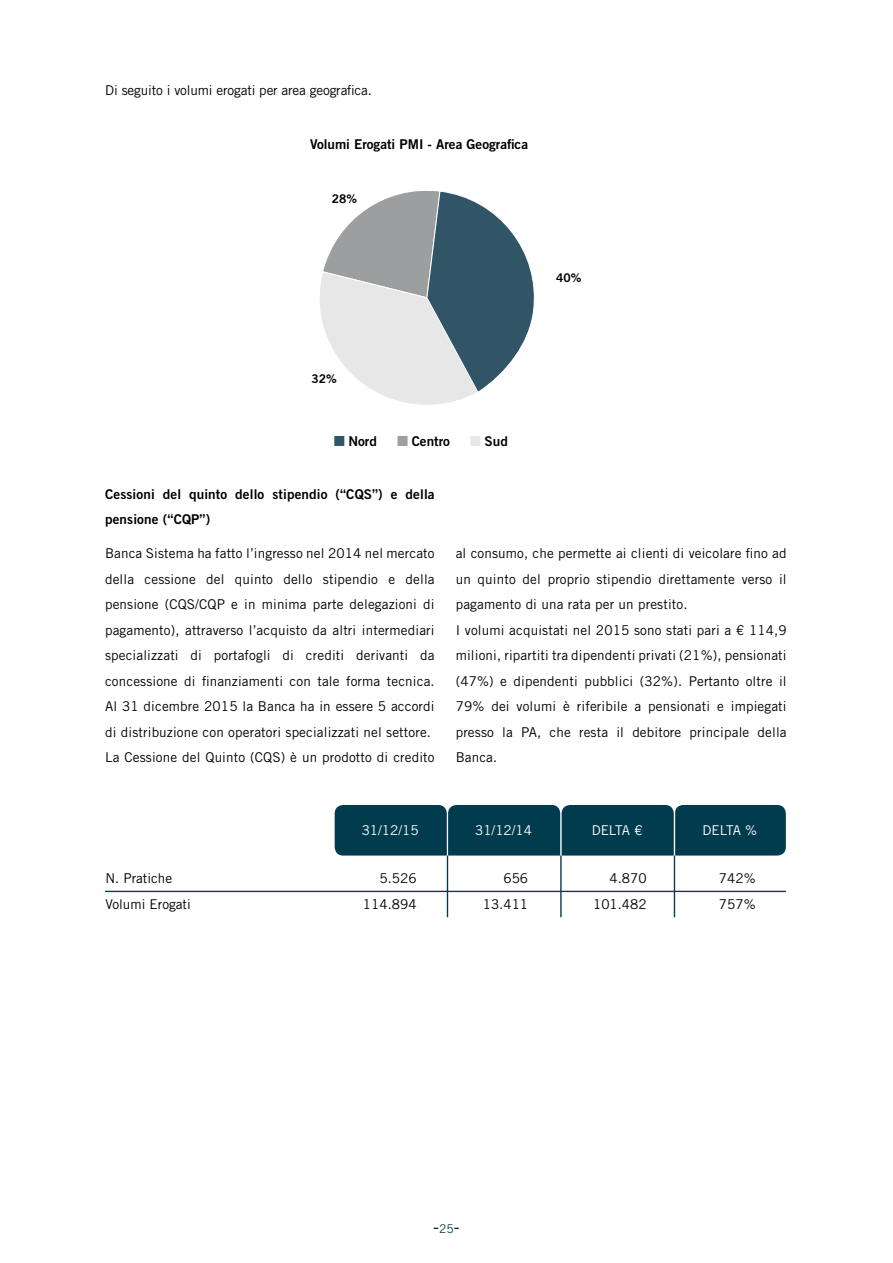
<style>
.page{position:relative;width:893px;height:1263px;background:#fff}
.page>*{position:absolute;margin:0;border:0;box-sizing:border-box;transform-origin:0 0}
.t1{font:18px "Trade Gothic LT Std";color:#000}
.t2{font:13.5px/25.5px "Trade Gothic LT Std";letter-spacing:.01em;color:#000}
.t3{font:13.5px/25.5px "Trade Gothic LT Std Bd 2";letter-spacing:.01em;color:#000}
.t4{font:13.5px "Trade Gothic LT Std";letter-spacing:-.01em;color:#000}
.t5{font:13.5px "Trade Gothic LT Std";color:#fff}
.t6{font:12px "Trade Gothic LT Std Bd 2";color:#000}
.s1{font-size:12px;color:#003c4d}
</style>
<div class="page">
<hr style="left:105px;top:891px;width:681px;height:1px;background:#003c4d">
<hr style="left:674px;top:855px;width:1px;height:62px;background:#003c4d">
<hr style="left:560px;top:855px;width:2px;height:62px;background:#003c4d">
<hr style="left:447px;top:855px;width:1px;height:62px;background:#003c4d">
<div style="left:335px;top:805px;width:451px;height:50px;background:#003c4d"></div>
<svg style="left:320px;top:190px;width:215px;height:215px"></svg>
<div style="left:334px;top:436px;width:10px;height:10px;background:#315566;border:2px solid #315566"></div>
<div style="left:398px;top:436px;width:10px;height:10px;background:#9c9e9f;border:2px solid #9c9e9f"></div>
<div style="left:470px;top:436px;width:10px;height:10px;background:#e7e7e8;border:2px solid #e7e7e8"></div>
<p class="t4" style="left:105px;top:82px;width:268px">Di seguito i volumi erogati per area geografica.</p>
<p class="t3" style="left:310px;top:131px;width:220px">Volumi Erogati PMI - Area Geografica</p>
<p class="t6" style="left:332px;top:191px;width:27px">28%</p>
<p class="t6" style="left:312px;top:371px;width:27px">32%</p>
<p class="t3" style="left:348px;top:428px;width:30px">Nord</p>
<p class="t3" style="left:412px;top:428px;width:40px">Centro</p>
<p class="t3" style="left:485px;top:428px;width:25px">Sud</p>
<p class="t6" style="left:556px;top:270px;width:27px">40%</p>
<p class="t3" style="left:105px;top:481px;width:331px">Cessioni del quinto dello stipendio (“CQS”) e della pensione (“CQP”)</p>
<p class="t2" style="left:105px;top:541px;width:331px">Banca Sistema ha fatto l’ingresso nel 2014 nel mercato della cessione del quinto dello stipendio e della pensione (CQS/CQP e in minima parte delegazioni di pagamento), attraverso l’acquisto da altri intermediari specializzati di portafogli di crediti derivanti da concessione di finanziamenti con tale forma tecnica.<br>Al 31 dicembre 2015 la Banca ha in essere 5 accordi di distribuzione con operatori specializzati nel settore.<br>La Cessione del Quinto (CQS) è un prodotto di credito</p>
<p class="t2" style="left:456px;top:540px;width:332px">al consumo, che permette ai clienti di veicolare fino ad un quinto del proprio stipendio direttamente verso il pagamento di una rata per un prestito.<br>I volumi acquistati nel 2015 sono stati pari a € 114,9 milioni, ripartiti tra dipendenti privati (21%), pensionati (47%) e dipendenti pubblici (32%). Pertanto oltre il 79% dei volumi è riferibile a pensionati e impiegati presso la PA, che resta il debitore principale della Banca.</p>
<p class="t2" style="left:105px;top:865px;width:87px;line-height:26.1px">N. Pratiche<br>Volumi Erogati</p>
<p class="t5" style="left:362px;top:822px;width:58px">31/12/15</p>
<p class="t5" style="left:475px;top:822px;width:58px">31/12/14</p>
<p class="t5" style="left:592px;top:822px;width:52px">DELTA €</p>
<p class="t2" style="left:363px;top:864px;width:55px;line-height:26.1px;text-align:right">5.526<br>114.894</p>
<p class="t2" style="left:483px;top:864px;width:47px;line-height:26.1px;text-align:right">656<br>13.411</p>
<p class="t2" style="left:593px;top:864px;width:55px;line-height:26.1px;text-align:right">4.870<br>101.482</p>
<p class="t2" style="left:719px;top:864px;width:38px;line-height:26.1px">742%<br>757%</p>
<p class="t5" style="left:703px;top:822px;width:56px">DELTA %</p>
<h1 class="t1" style="left:433px;top:1216px;width:28px">-<span class="s1">25</span>-</h1>
</div>
